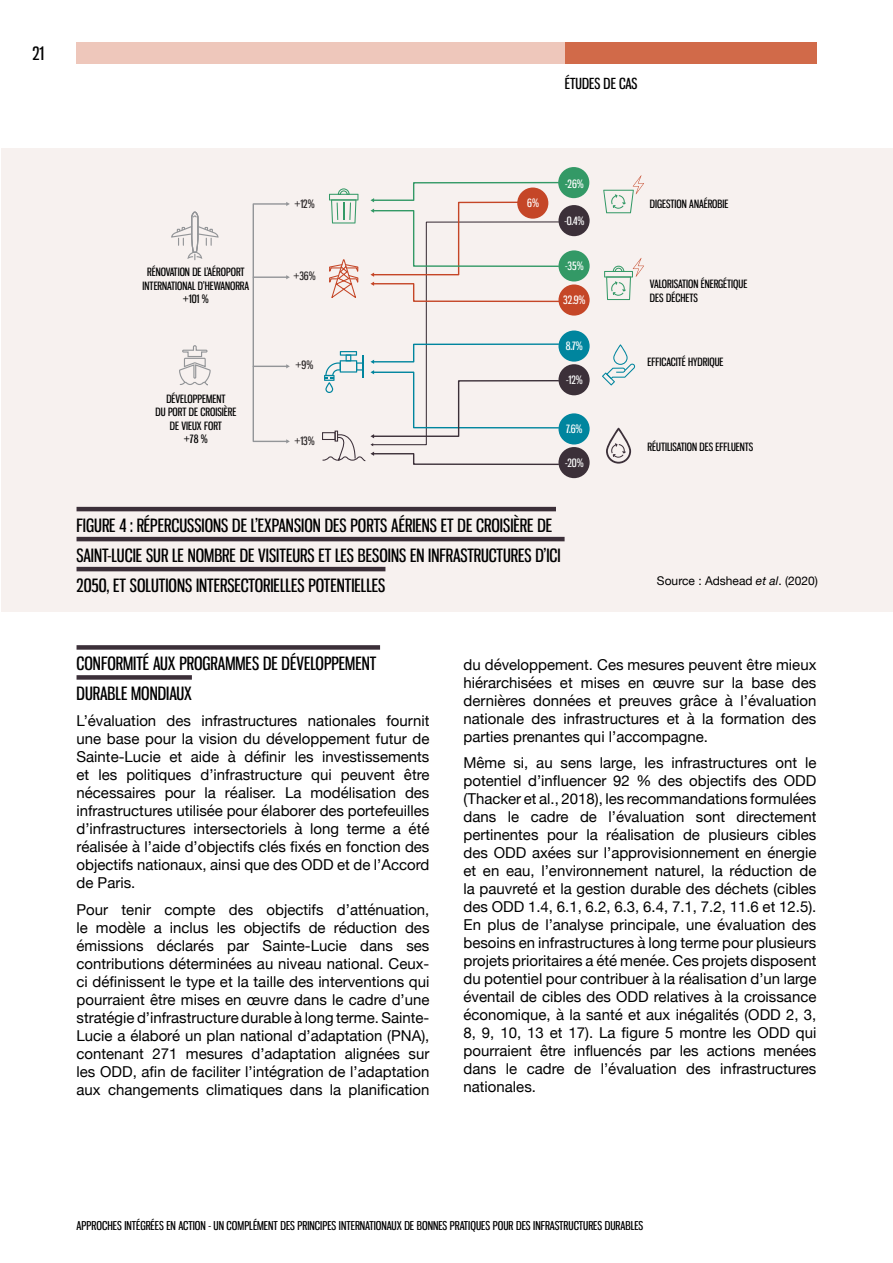
<style>
.page{position:relative;width:893px;height:1263px;background:#fff}
.page>*{position:absolute;margin:0;border:0;box-sizing:border-box;transform-origin:0 0}
.t1{font:18px/30px "Gnuolane Rg";color:#000}
.t2{font:15px/18px "Helvetica Neue";color:#000;text-align:justify}
.t3{font:15px "Gnuolane Rg";color:#000}
.t4{font:12px "Gnuolane Rg";color:#000}
.t5{font:12px "Helvetica Neue";color:#000}
.t6{font:11.25px/13.5px "Gnuolane Rg";color:#000;text-align:center}
.t7{font:11.25px "Gnuolane Rg";color:#fff}
.t8{font:11.25px "Gnuolane Rg";color:#231f20}
.s1{font-style:italic}
</style>
<div class="page">
<div style="left:77px;top:43px;width:488px;height:21px;background:#eec7bb"></div>
<div style="left:565px;top:43px;width:251px;height:21px;background:#d16a49"></div>
<div style="left:2px;top:149px;width:891px;height:463px;background:#f7f1ef"></div>
<div style="left:558px;top:205px;width:32px;height:31px;background:#3c3039;border-radius:50%"></div>
<div style="left:558px;top:284px;width:32px;height:32px;background:#c54627;border-radius:50%"></div>
<div style="left:558px;top:330px;width:32px;height:32px;background:#00859e;border-radius:50%"></div>
<div style="left:558px;top:364px;width:32px;height:31px;background:#3c3039;border-radius:50%"></div>
<div style="left:558px;top:413px;width:32px;height:31px;background:#00859e;border-radius:50%"></div>
<div style="left:558px;top:447px;width:32px;height:31px;background:#3c3039;border-radius:50%"></div>
<div style="left:558px;top:167px;width:31px;height:31px;background:#396;border-radius:50%"></div>
<svg style="left:602px;top:344px;width:33px;height:41px"></svg>
<svg style="left:606px;top:428px;width:25px;height:36px"></svg>
<div style="left:558px;top:250px;width:32px;height:31px;background:#396;border-radius:50%"></div>
<svg style="left:603px;top:175px;width:41px;height:38px"></svg>
<svg style="left:604px;top:258px;width:40px;height:42px"></svg>
<svg style="left:322px;top:181px;width:238px;height:285px"></svg>
<div style="left:253px;top:203px;width:35px;height:239px;border:1px solid #939598"></div>
<svg style="left:286px;top:202px;width:4px;height:4px"></svg>
<svg style="left:286px;top:439px;width:4px;height:4px"></svg>
<hr style="left:253px;top:276px;width:34px;height:2px;background:#939598">
<hr style="left:253px;top:366px;width:34px;height:1px;background:#939598">
<svg style="left:171px;top:211px;width:48px;height:49px"></svg>
<svg style="left:179px;top:345px;width:32px;height:41px"></svg>
<div style="left:77px;top:645px;width:303px;height:5px;background:#3c3039"></div>
<div style="left:77px;top:675px;width:115px;height:5px;background:#3c3039"></div>
<hr style="left:77px;top:507px;width:479px;height:4px;background:#3c3039">
<hr style="left:77px;top:537px;width:488px;height:4px;background:#3c3039">
<hr style="left:77px;top:567px;width:308px;height:4px;background:#3c3039">
<p class="t1" style="left:32px;top:39px;width:13px">21</p>
<p class="t3" style="left:565px;top:74px;width:74px">ÉTUDES DE CAS</p>
<p class="t6" style="left:143px;top:265px;width:108px">RÉNOVATION DE L’AÉROPORT<br>INTERNATIONAL D’HEWANORRA +101 %</p>
<p class="t6" style="left:155px;top:392px;width:82px">DÉVELOPPEMENT<br>DU PORT DE CROISIÈRE<br>DE VIEUX FORT<br>+78 %</p>
<p class="t8" style="left:294px;top:197px;width:22px">+12%</p>
<p class="t7" style="left:527px;top:196px;width:13px">6%</p>
<p class="t8" style="left:293px;top:269px;width:24px">+36%</p>
<p class="t8" style="left:296px;top:358px;width:19px">+9%</p>
<p class="t8" style="left:294px;top:434px;width:22px">+13%</p>
<p class="t7" style="left:565px;top:177px;width:20px">-26%</p>
<p class="t7" style="left:564px;top:214px;width:22px">-0.4%</p>
<p class="t7" style="left:565px;top:259px;width:20px">-35%</p>
<p class="t7" style="left:563px;top:293px;width:24px">32.9%</p>
<p class="t7" style="left:566px;top:339px;width:19px">8.7%</p>
<p class="t7" style="left:566px;top:373px;width:18px">-12%</p>
<p class="t7" style="left:566px;top:422px;width:18px">7.6%</p>
<p class="t7" style="left:565px;top:456px;width:20px">-20%</p>
<p class="t1" style="left:77px;top:510px;width:486px">FIGURE 4 : RÉPERCUSSIONS DE L’EXPANSION DES PORTS AÉRIENS ET DE CROISIÈRE DE<br>SAINT-LUCIE SUR LE NOMBRE DE VISITEURS ET LES BESOINS EN INFRASTRUCTURES D’ICI<br>2050, ET SOLUTIONS INTERSECTORIELLES POTENTIELLES</p>
<p class="t6" style="left:650px;top:197px;width:80px">DIGESTION ANAÉROBIE</p>
<p class="t6" style="left:650px;top:277px;width:99px;text-align:left">VALORISATION ÉNERGÉTIQUE<br>DES DÉCHETS</p>
<p class="t6" style="left:648px;top:355px;width:77px">EFFICACITÉ HYDRIQUE</p>
<p class="t6" style="left:648px;top:440px;width:107px">RÉUTILISATION DES EFFLUENTS</p>
<p class="t5" style="left:657px;top:572px;width:162px">Source : Adshead <span class="s1">et al</span>. (2020)</p>
<p class="t1" style="left:77px;top:648px;width:301px">CONFORMITÉ AUX PROGRAMMES DE DÉVELOPPEMENT<br>DURABLE MONDIAUX</p>
<p class="t2" style="left:77px;top:713px;width:354px">L’évaluation des infrastructures nationales fournit une base pour la vision du développement futur de Sainte-Lucie et aide à définir les investissements et les politiques d’infrastructure qui peuvent être nécessaires pour la réaliser. La modélisation des infrastructures utilisée pour élaborer des portefeuilles d’infrastructures intersectoriels à long terme a été réalisée à l’aide d’objectifs clés fixés en fonction des objectifs nationaux, ainsi que des ODD et de l’Accord de Paris.</p>
<p class="t2" style="left:77px;top:901px;width:354px">Pour tenir compte des objectifs d’atténuation, le modèle a inclus les objectifs de réduction des émissions déclarés par Sainte-Lucie dans ses contributions déterminées au niveau national. Ceux&shy;ci définissent le type et la taille des interventions qui pourraient être mises en œuvre dans le cadre d’une stratégie d’infrastructure durable à long terme. Sainte-Lucie a élaboré un plan national d’adaptation (PNA), contenant 271 mesures d’adaptation alignées sur les ODD, afin de faciliter l’intégration de l’adaptation aux changements climatiques dans la planification</p>
<p class="t2" style="left:463px;top:656px;width:354px">du développement. Ces mesures peuvent être mieux hiérarchisées et mises en œuvre sur la base des dernières données et preuves grâce à l’évaluation nationale des infrastructures et à la formation des parties prenantes qui l’accompagne.</p>
<p class="t2" style="left:463px;top:755px;width:354px">Même si, au sens large, les infrastructures ont le potentiel d’influencer 92 % des objectifs des ODD (Thacker et al., 2018), les recommandations formulées dans le cadre de l’évaluation sont directement pertinentes pour la réalisation de plusieurs cibles des ODD axées sur l’approvisionnement en énergie et en eau, l’environnement naturel, la réduction de la pauvreté et la gestion durable des déchets (cibles des ODD 1.4, 6.1, 6.2, 6.3, 6.4, 7.1, 7.2, 11.6 et 12.5).<br>En plus de l’analyse principale, une évaluation des besoins en infrastructures à long terme pour plusieurs projets prioritaires a été menée. Ces projets disposent du potentiel pour contribuer à la réalisation d’un large éventail de cibles des ODD relatives à la croissance économique, à la santé et aux inégalités (ODD 2, 3, 8, 9, 10, 13 et 17). La figure 5 montre les ODD qui pourraient être influencés par les actions menées dans le cadre de l’évaluation des infrastructures nationales.</p>
<p class="t4" style="left:77px;top:1218px;width:568px">APPROCHES INTÉGRÉES EN ACTION - UN COMPLÉMENT DES PRINCIPES INTERNATIONAUX DE BONNES PRATIQUES POUR DES INFRASTRUCTURES DURABLES</p>
</div>
